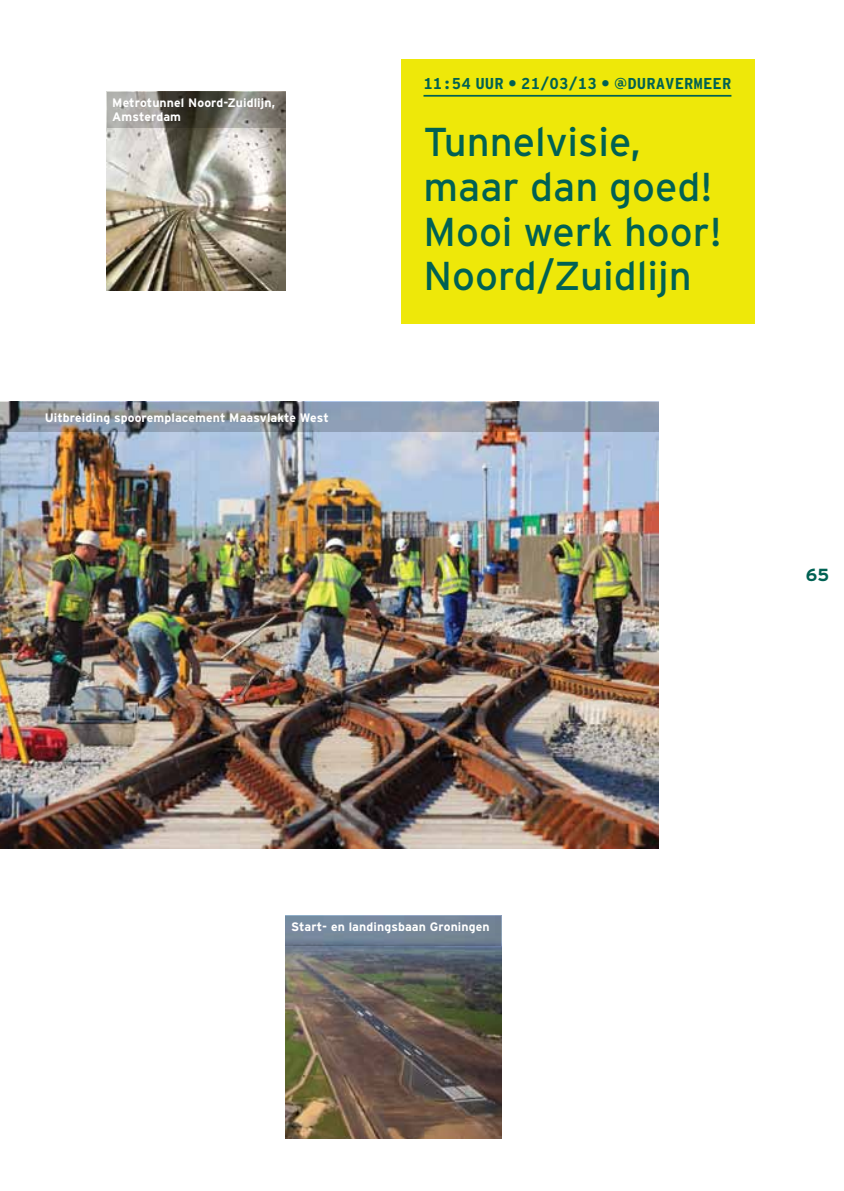
<style>
.page{position:relative;width:844px;height:1191px;background:#fff}
.page>*{position:absolute;margin:0;border:0;box-sizing:border-box;transform-origin:0 0}
.t1{font:40.25px/44.6px "Interstate";color:#006153}
.t2{font:700 17.5px "Interstate";color:#006153}
.t3{font:700 15.75px "Interstate Mono";color:#006153}
.t4{font:700 12.25px/14px "Interstate";letter-spacing:.01em;color:#fff}
.s1{font-family:"Interstate"}
</style>
<div class="page">
<img style="left:0;top:432px;width:658px;height:416px">
<img style="left:285px;top:945px;width:216px;height:193px">
<div style="left:401px;top:60px;width:353px;height:264px;background:#eee809"></div>
<hr style="left:423px;top:95px;width:308px;height:2px;background:#006153">
<img style="left:107px;top:128px;width:178px;height:162px">
<svg style="left:107px;top:92px;width:178px;height:36px;background:#79766f"></svg>
<svg style="left:0;top:402px;width:658px;height:30px;background:#8992a0"></svg>
<div style="left:285px;top:915px;width:216px;height:30px;background:linear-gradient(to bottom,#798ca1,#6f8093)"></div>
<p class="t4" style="left:112px;top:96px;width:164px">Metrotunnel Noord-Zuidlijn,<br>Amsterdam</p>
<p class="t4" style="left:45px;top:410px;width:286px">Uitbreiding spooremplacement Maasvlakte West</p>
<p class="t3" style="left:423px;top:75px;width:309px">11:54 UUR • 21/03/13 • <span class="s1">@</span>DURAVERMEER</p>
<h1 class="t1" style="left:423px;top:119px;width:299px">Tunnelvisie, maar dan goed!<br>Mooi werk hoor!<br>Noord/Zuidlijn</h1>
<h2 class="t2" style="left:805px;top:564px;width:25px">65</h2>
<p class="t4" style="left:291px;top:919px;width:200px">Start- en landingsbaan Groningen</p>
</div>
